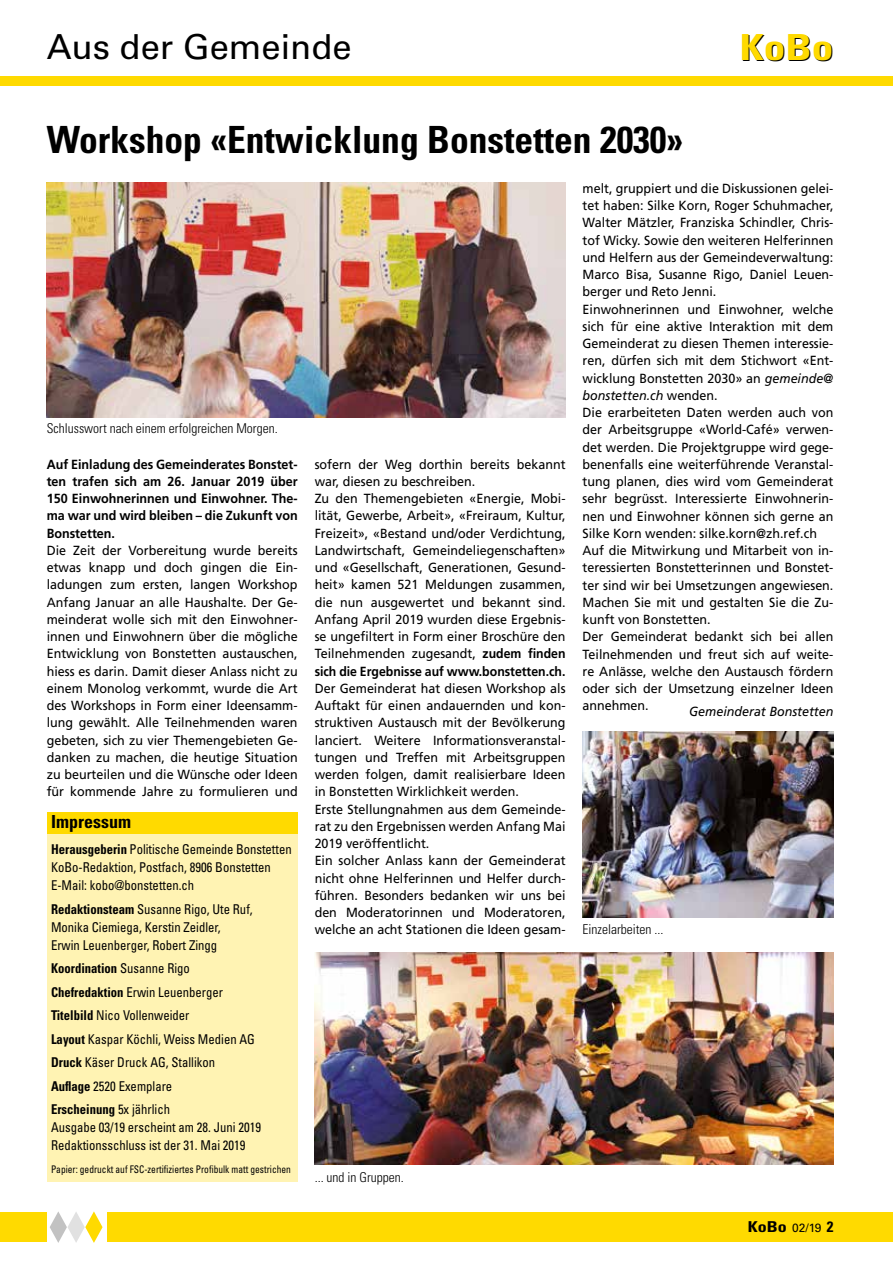
<style>
.page{position:relative;width:893px;height:1263px;background:#fff}
.page>*{position:absolute;margin:0;border:0;box-sizing:border-box;transform-origin:0 0}
.t1{font:700 condensed 37.5px "Univers LT Std";color:#000}
.t2{font:700 condensed 36px "Univers LT Std";color:#ffda00;scale:1.2 1}
.t3{font:34.5px "Univers LT Std";color:#000}
.t4{font:700 condensed 18px "Univers LT Std";color:#000}
.t5{font:700 condensed 15px "Univers LT Std";color:#000;scale:1.2 1}
.t6{font:condensed 13.5px/23.5px "Univers LT Std";color:#000;scale:.94 1}
.t7{font:300 condensed 13.5px "Univers LT Std";color:#000}
.t8{font:13.2px/17.2px "Frutiger LT Com";color:#000;scale:.95 1}
.t9{font:700 13.2px/17.2px "Frutiger LT Com";color:#000;text-align:justify;scale:.95 1}
.t10{font:italic 13.2px "Frutiger LT Com";color:#000;scale:.95 1}
.t11{font:condensed 10.5px "Univers LT Std";color:#000;scale:.9 1}
.s1{font-weight:700}
.s2{font-style:italic}
.s3{font-weight:400;font-stretch:normal;font-size:12px}
</style>
<div class="page">
<div style="left:0;top:1212px;width:893px;height:30px;background:#ffda00"></div>
<div style="left:0;top:77px;width:893px;height:9px;background:#ffda00"></div>
<div style="left:47px;top:1208px;width:59px;height:42px;background:#fff"></div>
<svg style="left:50px;top:1211px;width:53px;height:32px"></svg>
<div style="left:47px;top:833px;width:251px;height:349px;background:#fff3b3"></div>
<div style="left:47px;top:812px;width:251px;height:21px;background:#ffda00"></div>
<img style="left:47px;top:183px;width:519px;height:234px">
<img style="left:583px;top:731px;width:250px;height:187px">
<img style="left:315px;top:952px;width:518px;height:213px">
<h3 class="t3" style="left:47px;top:26px;width:306px">Aus der Gemeinde</h3>
<h1 class="t1" style="left:47px;top:117px;width:638px">Workshop «Entwicklung Bonstetten 2030»</h1>
<h2 class="t2" style="left:740px;top:25px;width:80px">KoBo</h2>
<p class="t7" style="left:47px;top:420px;width:232px">Schlusswort nach einem erfolgreichen Morgen.</p>
<p class="t9" style="left:47px;top:455px;width:266px">Auf Einladung des Gemeinderates Bonstet&shy;ten trafen sich am 26. Januar 2019 über 150 Einwohnerinnen und Einwohner. The&shy;ma war und wird bleiben – die Zukunft von Bonstetten.</p>
<p class="t8" style="left:47px;top:542px;width:266px;text-align:justify">Die Zeit der Vorbereitung wurde bereits etwas knapp und doch gingen die Ein&shy;ladungen zum ersten, langen Workshop Anfang Januar an alle Haushalte. Der Ge&shy;meinderat wolle sich mit den Einwohner&shy;innen und Einwohnern über die mögliche Entwicklung von Bonstetten austauschen, hiess es darin. Damit dieser Anlass nicht zu einem Monolog verkommt, wurde die Art des Workshops in Form einer Ideensamm&shy;lung gewählt. Alle Teilnehmenden waren gebeten, sich zu vier Themengebieten Ge&shy;danken zu machen, die heutige Situation zu beurteilen und die Wünsche oder Ideen für kommende Jahre zu formulieren und</p>
<h3 class="t4" style="left:51px;top:810px;width:81px">Impressum</h3>
<p class="t6" style="left:51px;top:840px;width:258px;line-height:18px"><span class="s1">Herausgeberin</span> Politische Gemeinde Bonstetten<br>KoBo-Redaktion, Postfach, 8906 Bonstetten<br>E-Mail: kobo@bonstetten.ch</p>
<p class="t6" style="left:51px;top:900px;width:216px;line-height:18px"><span class="s1">Redaktionsteam</span> Susanne Rigo, Ute Ruf,<br>Monika Ciemiega, Kerstin Zeidler,<br>Erwin Leuenberger, Robert Zingg</p>
<p class="t6" style="left:51px;top:956px;width:219px"><span class="s1">Koordination</span> Susanne Rigo<br><span class="s1">Chefredaktion</span> Erwin Leuenberger<br><span class="s1">Titelbild</span> Nico Vollenweider<br><span class="s1">Layout</span> Kaspar Köchli, Weiss Medien AG<br><span class="s1">Druck</span> Käser Druck AG, Stallikon<br><span class="s1">Auflage</span> 2520 Exemplare<br><span class="s1">Erscheinung</span> 5x jährlich</p>
<p class="t6" style="left:51px;top:1118px;width:225px;line-height:18px">Ausgabe 03/19 erscheint am 28. Juni 2019<br>Redaktionsschluss ist der 31. Mai 2019</p>
<p class="t11" style="left:51px;top:1162px;width:268px">Papier: gedruckt auf FSC-zertifiziertes Profibulk matt gestrichen</p>
<p class="t8" style="left:315px;top:455px;width:266px">sofern der Weg dorthin bereits bekannt war, diesen zu beschreiben.<br>Zu den Themengebieten «Energie, Mobi&shy;lität, Gewerbe, Arbeit», «Freiraum, Kultur, Freizeit», «Bestand und/oder Verdichtung, Landwirtschaft, Gemeindeliegenschaften» und «Gesellschaft, Generationen, Gesund&shy;heit» kamen 521 Meldungen zusammen, die nun ausgewertet und bekannt sind.<br>Anfang April 2019 wurden diese Ergebnis&shy;se ungefiltert in Form einer Broschüre den Teilnehmenden zugesandt, <span class="s1">zudem finden sich die Ergebnisse auf www.bonstetten.ch.</span></p>
<p class="t8" style="left:315px;top:680px;width:266px">Der Gemeinderat hat diesen Workshop als Auftakt für einen andauernden und kon&shy;struktiven Austausch mit der Bevölkerung lanciert. Weitere Informationsveranstal&shy;tungen und Treffen mit Arbeitsgruppen werden folgen, damit realisierbare Ideen in Bonstetten Wirklichkeit werden.<br>Erste Stellungnahmen aus dem Gemeinde&shy;rat zu den Ergebnissen werden Anfang Mai 2019 veröffentlicht.<br>Ein solcher Anlass kann der Gemeinderat nicht ohne Helferinnen und Helfer durch&shy;führen. Besonders bedanken wir uns bei den Moderatorinnen und Moderatoren, welche an acht Stationen die Ideen gesam-</p>
<p class="t7" style="left:315px;top:1169px;width:91px">... und in Gruppen.</p>
<p class="t8" style="left:583px;top:180px;width:266px">melt, gruppiert und die Diskussionen gelei&shy;tet haben: Silke Korn, Roger Schuhmacher, Walter Mätzler, Franziska Schindler, Chris&shy;tof Wicky. Sowie den weiteren Helferinnen und Helfern aus der Gemeindeverwaltung:<br>Marco Bisa, Susanne Rigo, Daniel Leuen&shy;berger und Reto Jenni.<br>Einwohnerinnen und Einwohner, welche sich für eine aktive Interaktion mit dem Gemeinderat zu diesen Themen interessie&shy;ren, dürfen sich mit dem Stichwort «Ent&shy;wicklung Bonstetten 2030» an <span class="s2">gemeinde@ bonstetten.ch</span> wenden.<br>Die erarbeiteten Daten werden auch von der Arbeitsgruppe «World-Café» verwen&shy;det werden. Die Projektgruppe wird gege&shy;benenfalls eine weiterführende Veranstal&shy;tung planen, dies wird vom Gemeinderat sehr begrüsst. Interessierte Einwohnerin&shy;nen und Einwohner können sich gerne an Silke Korn wenden: silke.korn@zh.ref.ch Auf die Mitwirkung und Mitarbeit von in&shy;teressierten Bonstetterinnen und Bonstet&shy;ter sind wir bei Umsetzungen angewiesen.<br>Machen Sie mit und gestalten Sie die Zu&shy;kunft von Bonstetten.<br>Der Gemeinderat bedankt sich bei allen Teilnehmenden und freut sich auf weite&shy;re Anlässe, welche den Austausch fördern oder sich der Umsetzung einzelner Ideen annehmen.</p>
<p class="t10" style="left:689px;top:703px;width:153px">Gemeinderat Bonstetten</p>
<p class="t7" style="left:583px;top:921px;width:82px">Einzelarbeiten ...</p>
<p class="t5" style="left:748px;top:1218px;width:73px">KoBo <span class="s3">02/19</span> 2</p>
</div>
